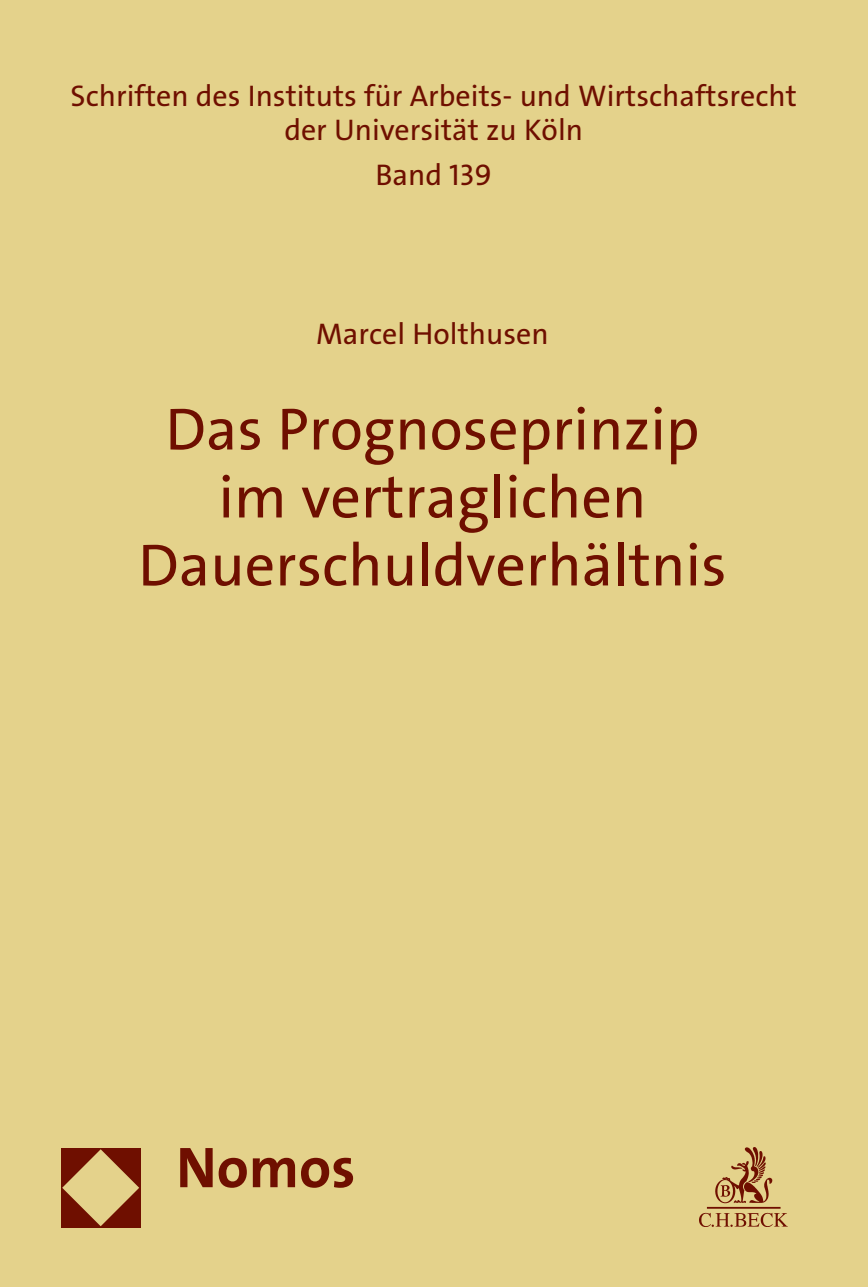
<style>
.page{position:relative;width:868px;height:1287px;background:#fff}
.page>*{position:absolute;margin:0;border:0;box-sizing:border-box;transform-origin:0 0}
.t1{font:60px/68px "The Sans Os F";color:#6f0f00;text-align:center}
.t2{font:700 58px "The Sans Os F";color:#6f0f00}
.t3{font:30px/34px "The Sans Os F";color:#6f0f00;text-align:center}
</style>
<div class="page">
<div style="left:0;top:0;width:867px;height:1287px;background:#e4d28b"></div>
<div style="left:61px;top:1148px;width:79px;height:79px;background:#6f0f00"></div>
<svg style="left:62px;top:1149px;width:77px;height:77px"></svg>
<img style="left:699px;top:1148px;width:88px;height:79px">
<p class="t3" style="left:71px;top:79px;width:727px">Schriften des Instituts für Arbeits- und Wirtschaftsrecht der Universität zu Köln</p>
<p class="t3" style="left:375px;top:158px;width:118px">Band 139</p>
<p class="t3" style="left:316px;top:317px;width:234px">Marcel Holthusen</p>
<h1 class="t1" style="left:138px;top:396px;width:590px">Das Prognoseprinzip im vertraglichen<br>Dauerschuldverhältnis</h1>
<h2 class="t2" style="left:176px;top:1130px;width:181px">Nomos</h2>
</div>
